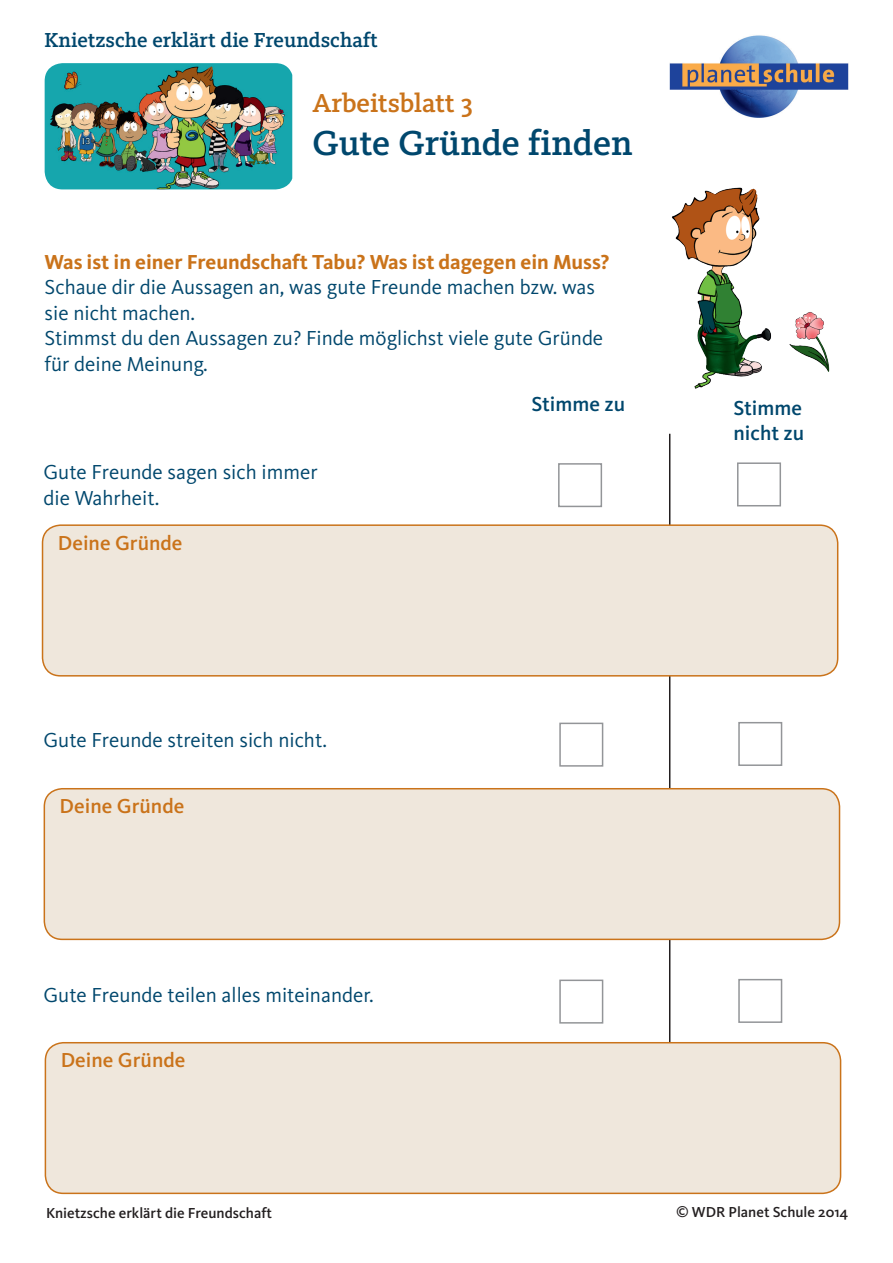
<style>
.page{position:relative;width:893px;height:1263px;background:#fff}
.page>*{position:absolute;margin:0;border:0;box-sizing:border-box;transform-origin:0 0}
.t1{font:500 36px "WDR Slab";color:#00476d}
.t2{font:500 27px "WDR Slab";letter-spacing:-.01em;color:#ca731a}
.t3{font:21px/25.5px "WDR Sans";color:#00476d}
.t4{font:700 21px "WDR Sans";color:#ca731a}
.t5{font:500 21px "WDR Sans";color:#ca731a}
.t6{font:500 21px "WDR Slab";color:#00476d}
.t7{font:500 21px/25.5px "WDR Sans";color:#00476d}
.t8{font:500 15px "WDR Sans";color:#231f20}
</style>
<div class="page">
<img style="left:670px;top:35px;width:178px;height:83px">
<img style="left:45px;top:63px;width:247px;height:126px">
<hr style="left:669px;top:434px;width:1px;height:754px;background:#231f20">
<div style="left:558px;top:463px;width:44px;height:44px;border:2px solid #939598"></div>
<div style="left:737px;top:462px;width:44px;height:44px;border:2px solid #939598"></div>
<div style="left:559px;top:723px;width:44px;height:44px;border:2px solid #939598"></div>
<div style="left:738px;top:722px;width:44px;height:44px;border:2px solid #939598"></div>
<div style="left:559px;top:979px;width:44px;height:44px;border:2px solid #939598"></div>
<div style="left:738px;top:979px;width:44px;height:44px;border:2px solid #939598"></div>
<img style="left:672px;top:187px;width:158px;height:202px">
<div style="left:43px;top:525px;width:795px;height:151px;background:#efe7dc;border-radius:18px"></div>
<div style="left:42px;top:524px;width:796px;height:152px;border:2px solid #ca731a;border-radius:18px"></div>
<div style="left:44px;top:789px;width:795px;height:150px;background:#efe7dc;border-radius:18px"></div>
<div style="left:44px;top:788px;width:796px;height:152px;border:2px solid #ca731a;border-radius:18px"></div>
<div style="left:45px;top:1043px;width:796px;height:150px;background:#efe7dc;border-radius:18px"></div>
<div style="left:45px;top:1042px;width:796px;height:152px;border:2px solid #ca731a;border-radius:18px"></div>
<p class="t6" style="left:45px;top:28px;width:335px">Knietzsche erklärt die Freundschaft</p>
<p class="t2" style="left:313px;top:87px;width:162px">Arbeitsblatt 3</p>
<h1 class="t1" style="left:313px;top:121px;width:322px">Gute Gründe finden</h1>
<p class="t4" style="left:45px;top:249px;width:566px">Was ist in einer Freundschaft Tabu? Was ist dagegen ein Muss?</p>
<p class="t3" style="left:45px;top:274px;width:560px">Schaue dir die Aussagen an, was gute Freunde machen bzw. was sie nicht machen.<br>Stimmst du den Aussagen zu? Finde möglichst viele gute Gründe für deine Meinung.</p>
<p class="t7" style="left:531px;top:391px;width:95px">Stimme zu</p>
<p class="t7" style="left:733px;top:395px;width:72px">Stimme nicht zu</p>
<p class="t3" style="left:44px;top:459px;width:276px">Gute Freunde sagen sich immer die Wahrheit.</p>
<p class="t5" style="left:58px;top:530px;width:126px">Deine Gründe</p>
<p class="t3" style="left:44px;top:727px;width:285px">Gute Freunde streiten sich nicht.</p>
<p class="t5" style="left:60px;top:794px;width:126px">Deine Gründe</p>
<p class="t3" style="left:44px;top:982px;width:332px">Gute Freunde teilen alles miteinander.</p>
<p class="t5" style="left:61px;top:1048px;width:126px">Deine Gründe</p>
<p class="t8" style="left:46px;top:1203px;width:228px">Knietzsche erklärt die Freundschaft</p>
<p class="t8" style="left:676px;top:1203px;width:174px">© WDR Planet Schule 2014</p>
</div>
